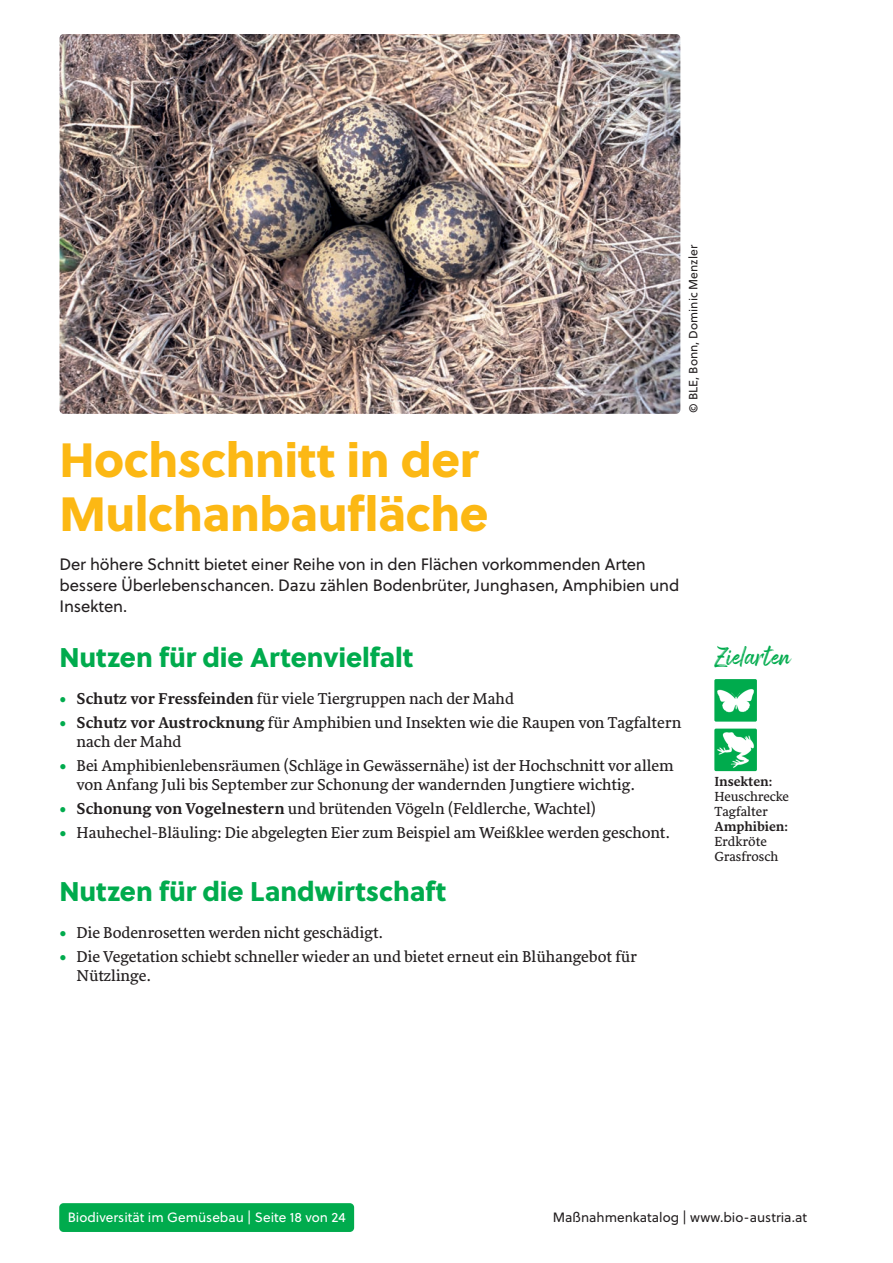
<style>
.page{position:relative;width:893px;height:1263px;background:#fff}
.page>*{position:absolute;margin:0;border:0;box-sizing:border-box;transform-origin:0 0}
.t1{font:48px/54px "Soleil Xb";letter-spacing:-.01em;color:#fcb814}
.t2{font:27px "Soleil Xb";letter-spacing:-.005em;color:#00ab4d}
.t3{font:24px "Arsilon";color:#00ab4d}
.t4{font:16.5px/21px "Soleil";letter-spacing:-.01em;color:#231f20}
.t5{font:16.2px/19.5px "Sirba";color:#231f20}
.t6{font:13.5px/15px "Sirba";color:#231f20}
.t7{font:13.5px "Soleil";color:#fff}
.t8{font:13.5px "Soleil";color:#231f20}
.t9{font:700 13.5px "Sirba";letter-spacing:-.005em;color:#231f20}
.t10{font:12px "Soleil";color:#231f20}
.s1{font-weight:700;color:#00ab4d}
.s2{font-weight:700}
.s3{color:#00ab4d}
</style>
<div class="page">
<div style="left:59px;top:1203px;width:295px;height:29px;background:#00ab4d;border-radius:4px"></div>
<img style="left:60px;top:34px;width:620px;height:380px">
<img style="left:714px;top:679px;width:43px;height:43px">
<img style="left:714px;top:729px;width:43px;height:42px">
<p class="t10" style="left:686px;top:413px;width:169px;rotate:-90deg">© BLE, Bonn, Dominic Menzler</p>
<h1 class="t1" style="left:60px;top:433px;width:431px">Hochschnitt in der<br>Mulchanbaufläche</h1>
<p class="t4" style="left:60px;top:554px;width:621px">Der höhere Schnitt bietet einer Reihe von in den Flächen vorkommenden Arten bessere Überlebenschancen. Dazu zählen Bodenbrüter, Junghasen, Amphibien und<br>Insekten.</p>
<h2 class="t2" style="left:60px;top:640px;width:355px">Nutzen für die Artenvielfalt</h2>
<p class="t5" style="left:60px;top:689px;width:456px"><span class="s1">•</span> <span class="s2">Schutz vor Fressfeinden</span> für viele Tiergruppen nach der Mahd</p>
<p class="t5" style="left:77px;top:713px;width:607px;text-indent:-17px"><span class="s1">•</span> <span class="s2">Schutz vor Austrocknung</span> für Amphibien und Insekten wie die Raupen von Tagfaltern nach der Mahd</p>
<p class="t5" style="left:77px;top:756px;width:598px;text-indent:-17px"><span class="s3">•</span> Bei Amphibienlebensräumen (Schläge in Gewässernähe) ist der Hochschnitt vor allem von Anfang Juli bis September zur Schonung der wandernden Jungtiere wichtig.</p>
<p class="t5" style="left:60px;top:799px;width:538px"><span class="s1">•</span> <span class="s2">Schonung von Vogelnestern</span> und brütenden Vögeln (Feldlerche, Wachtel)</p>
<p class="t5" style="left:60px;top:823px;width:612px"><span class="s3">•</span> Hauhechel-Bläuling: Die abgelegten Eier zum Beispiel am Weißklee werden geschont.</p>
<h2 class="t2" style="left:60px;top:874px;width:388px">Nutzen für die Landwirtschaft</h2>
<p class="t5" style="left:60px;top:923px;width:325px"><span class="s3">•</span> Die Bodenrosetten werden nicht geschädigt.</p>
<p class="t5" style="left:77px;top:947px;width:562px;text-indent:-17px"><span class="s3">•</span> Die Vegetation schiebt schneller wieder an und bietet erneut ein Blühangebot für<br>Nützlinge.</p>
<h3 class="t3" style="left:714px;top:641px;width:78px">Zielarten</h3>
<p class="t9" style="left:714px;top:771px;width:60px">Insekten:</p>
<p class="t6" style="left:714px;top:790px;width:76px">Heuschrecke<br>Tagfalter</p>
<p class="t9" style="left:714px;top:816px;width:76px">Amphibien:</p>
<p class="t6" style="left:714px;top:835px;width:65px">Erdkröte<br>Grasfrosch</p>
<p class="t7" style="left:68px;top:1208px;width:279px">Biodiversität im Gemüsebau | Seite 18 von 24</p>
<p class="t8" style="left:553px;top:1208px;width:256px">Maßnahmenkatalog | www.bio-austria.at</p>
</div>
